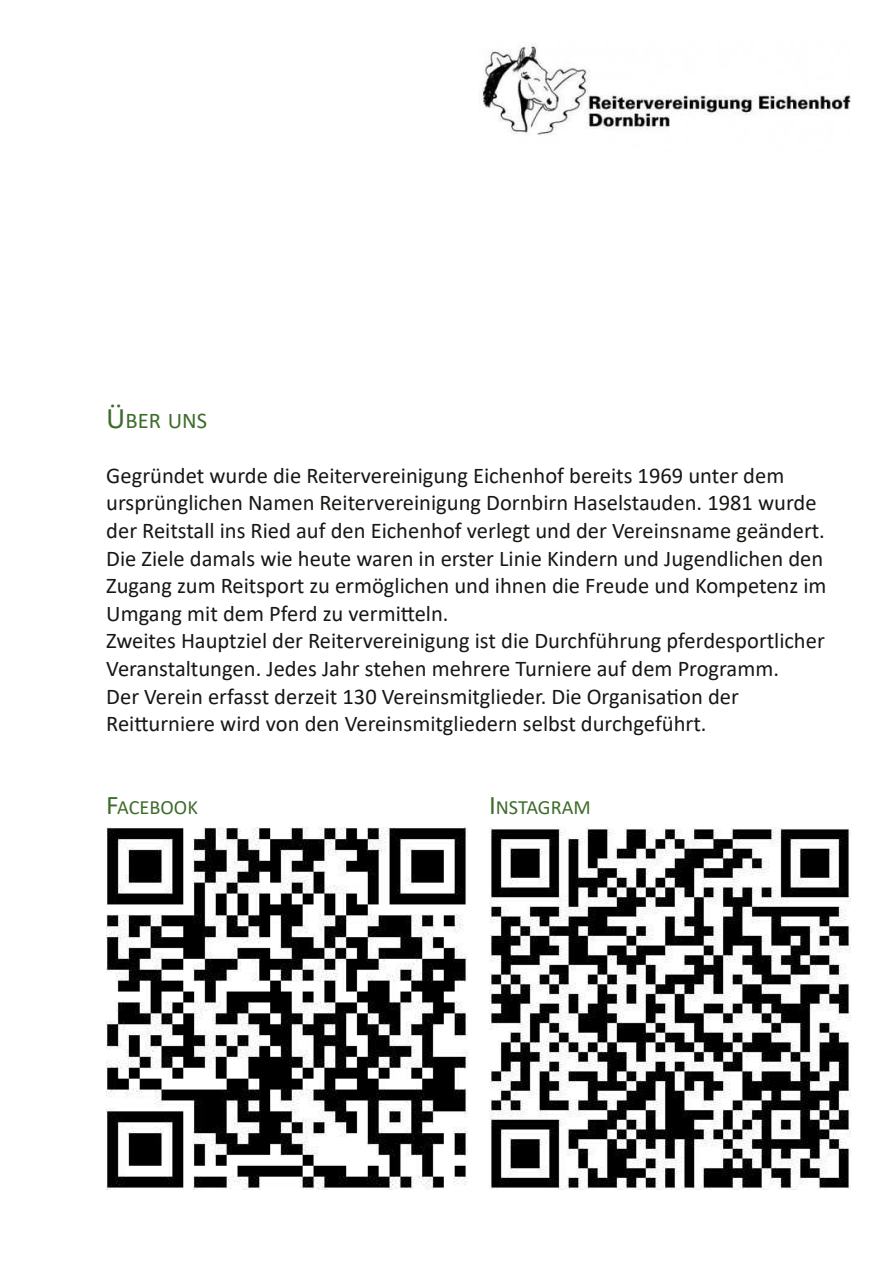
<style>
.page{position:relative;width:893px;height:1263px;background:#fff}
.page>*{position:absolute;margin:0;border:0;box-sizing:border-box;transform-origin:0 0}
.t1{font:22.5px/27.6px "Calibri";color:#181715}
.t2{font:22.5px "Calibri";color:#3e6c2b}
.t3{font:20.25px "Calibri";color:#3e6c2b}
.s1{font-size:30px}
.s2{font-size:27px}
</style>
<div class="page">
<img style="left:479px;top:43px;width:371px;height:92px">
<img style="left:106px;top:828px;width:362px;height:361px">
<img style="left:489px;top:828px;width:361px;height:361px">
<p class="t2" style="left:106px;top:404px;width:102px"><span class="s1">Ü</span>BER UNS</p>
<p class="t1" style="left:106px;top:461px;width:722px">Gegründet wurde die Reitervereinigung Eichenhof bereits 1969 unter dem ursprünglichen Namen Reitervereinigung Dornbirn Haselstauden. 1981 wurde der Reitstall ins Ried auf den Eichenhof verlegt und der Vereinsname geändert.<br>Die Ziele damals wie heute waren in erster Linie Kindern und Jugendlichen den Zugang zum Reitsport zu ermöglichen und ihnen die Freude und Kompetenz im Umgang mit dem Pferd zu vermi琀琀eln.<br>Zweites Hauptziel der Reitervereinigung ist die Durchführung pferdesportlicher Veranstaltungen. Jedes Jahr stehen mehrere Turniere auf dem Programm.<br>Der Verein erfasst derzeit 130 Vereinsmitglieder. Die Organisa琀椀on der<br>Rei琀琀urniere wird von den Vereinsmitgliedern selbst durchgeführt.</p>
<p class="t3" style="left:106px;top:793px;width:93px"><span class="s2">F</span>ACEBOOK</p>
<p class="t3" style="left:489px;top:793px;width:103px"><span class="s2">I</span>NSTAGRAM</p>
</div>
